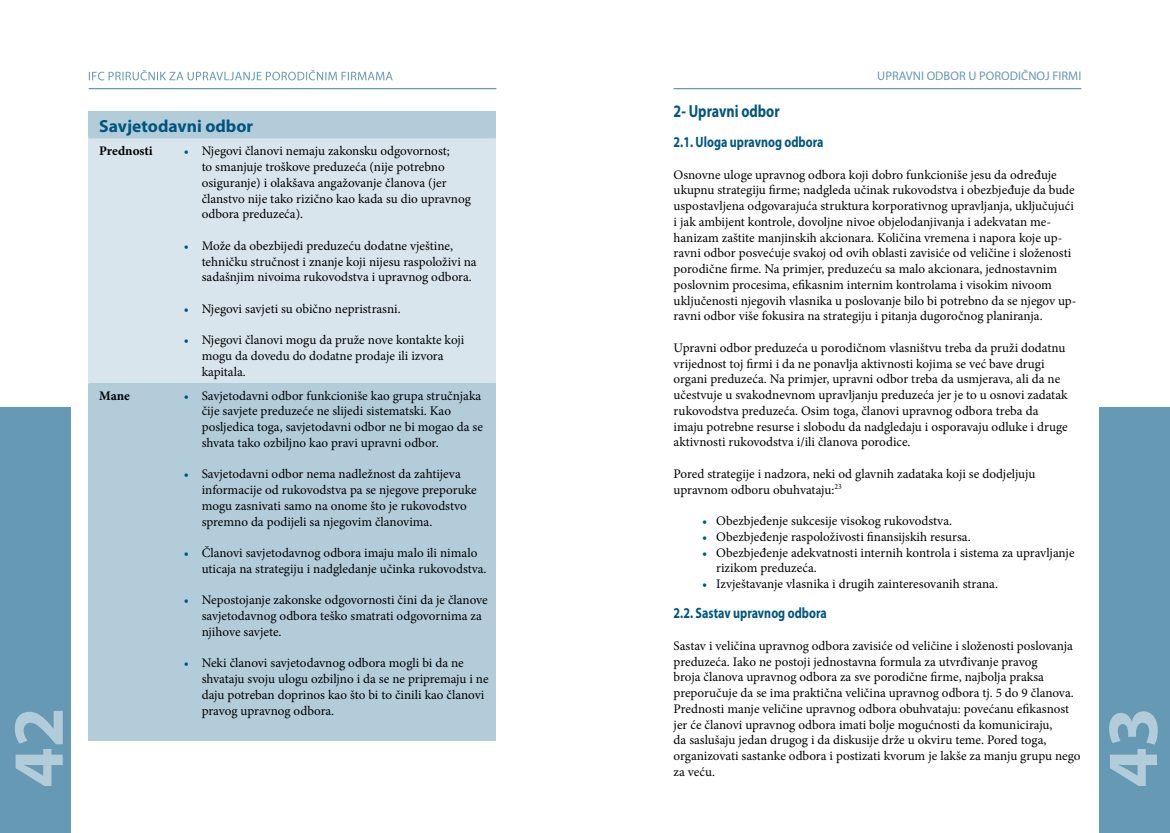
<style>
.page{position:relative;width:1170px;height:833px;background:#fff}
.page>*{position:absolute;margin:0;border:0;box-sizing:border-box;transform-origin:0 0}
.t1{font:700 72.5px "Myriad Pro";color:#b3ccd9}
.t2{font:700 17.5px "Myriad Pro";color:#005580}
.t3{font:700 17.5px "Myriad Pro";color:#005580;scale:.8 1}
.t4{font:700 15px "Myriad Pro";color:#005580;scale:.8 1}
.t5{font:13.12px/15.8px "Minion Pro";color:#000}
.t6{font:700 13.12px "Minion Pro";letter-spacing:-.005em;color:#000}
.t7{font:12.5px "Myriad Pro";color:#6699b3}
.s1{color:#005580}
</style>
<div class="page">
<hr style="left:89px;top:88px;width:407px;height:1px;background:#6699b3">
<svg style="left:89px;top:70px;width:303px;height:10px"></svg>
<div style="left:0;top:407px;width:71px;height:426px;background:#6699b3"></div>
<hr style="left:673px;top:88px;width:408px;height:1px;background:#6699b3">
<div style="left:1098px;top:407px;width:71px;height:426px;background:#6699b3"></div>
<div style="left:89px;top:111px;width:406px;height:630px;background:#b3ccd9"></div>
<div style="left:89px;top:139px;width:406px;height:244px;background:#d9e5ec"></div>
<p class="t7" style="left:877px;top:68px;width:205px">UPRAVNI ODBOR U PORODIČNOJ FIRMI</p>
<h2 class="t3" style="left:673px;top:99px;width:134px">2- Upravni odbor</h2>
<p class="t4" style="left:673px;top:132px;width:189px">2.1. Uloga upravnog odbora</p>
<p class="t5" style="left:673px;top:166px;width:404px">Osnovne uloge upravnog odbora koji dobro funkcioniše jesu da određuje ukupnu strategiju firme; nadgleda učinak rukovodstva i obezbjeđuje da bude uspostavljena odgovarajuća struktura korporativnog upravljanja, uključujući i jak ambijent kontrole, dovoljne nivoe objelodanjivanja i adekvatan me&shy;hanizam zaštite manjinskih akcionara. Količina vremena i napora koje up&shy;ravni odbor posvećuje svakoj od ovih oblasti zavisiće od veličine i složenosti porodične firme. Na primjer, preduzeću sa malo akcionara, jednostavnim poslovnim procesima, efikasnim internim kontrolama i visokim nivoom uključenosti njegovih vlasnika u poslovanje bilo bi potrebno da se njegov up&shy;ravni odbor više fokusira na strategiju i pitanja dugoročnog planiranja.</p>
<p class="t5" style="left:673px;top:340px;width:395px">Upravni odbor preduzeća u porodičnom vlasništvu treba da pruži dodatnu vrijednost toj firmi i da ne ponavlja aktivnosti kojima se već bave drugi organi preduzeća. Na primjer, upravni odbor treba da usmjerava, ali da ne učestvuje u svakodnevnom upravljanju preduzeća jer je to u osnovi zadatak rukovodstva preduzeća. Osim toga, članovi upravnog odbora treba da imaju potrebne resurse i slobodu da nadgledaju i osporavaju odluke i druge aktivnosti rukovodstva i/ili članova porodice.</p>
<p class="t5" style="left:673px;top:466px;width:363px">Pored strategije i nadzora, neki od glavnih zadataka koji se dodjeljuju upravnom odboru obuhvataju:<sup>23</sup></p>
<p class="t5" style="left:702px;top:513px;width:251px"><span class="s1">•</span> Obezbjeđenje sukcesije visokog rukovodstva.</p>
<p class="t5" style="left:702px;top:529px;width:270px"><span class="s1">•</span> Obezbjeđenje raspoloživosti finansijskih resursa.</p>
<p class="t5" style="left:716px;top:544px;width:360px;text-indent:-14px"><span class="s1">•</span> Obezbjeđenje adekvatnosti internih kontrola i sistema za upravljanje rizikom preduzeća.</p>
<p class="t5" style="left:702px;top:576px;width:297px"><span class="s1">•</span> Izvještavanje vlasnika i drugih zainteresovanih strana.</p>
<p class="t4" style="left:673px;top:603px;width:193px">2.2. Sastav upravnog odbora</p>
<p class="t5" style="left:673px;top:638px;width:408px">Sastav i veličina upravnog odbora zavisiće od veličine i složenosti poslovanja preduzeća. Iako ne postoji jednostavna formula za utvrđivanje pravog<br>broja članova upravnog odbora za sve porodične firme, najbolja praksa preporučuje da se ima praktična veličina upravnog odbora tj. 5 do 9 članova.<br>Prednosti manje veličine upravnog odbora obuhvataju: povećanu efikasnost jer će članovi upravnog odbora imati bolje mogućnosti da komuniciraju,<br>da saslušaju jedan drugog i da diskusije drže u okviru teme. Pored toga, organizovati sastanke odbora i postizati kvorum je lakše za manju grupu nego za veću.</p>
<h2 class="t2" style="left:99px;top:114px;width:155px">Savjetodavni odbor</h2>
<p class="t6" style="left:99px;top:142px;width:55px">Prednosti</p>
<p class="t5" style="left:202px;top:143px;width:271px;text-indent:-18px"><span class="s1">•</span> Njegovi članovi nemaju zakonsku odgovornost;<br>to smanjuje troškove preduzeća (nije potrebno osiguranje) i olakšava angažovanje članova (jer članstvo nije tako rizično kao kada su dio upravnog odbora preduzeća).</p>
<p class="t5" style="left:202px;top:238px;width:276px;text-indent:-18px"><span class="s1">•</span> Može da obezbijedi preduzeću dodatne vještine, tehničku stručnost i znanje koji nijesu raspoloživi na sadašnjim nivoima rukovodstva i upravnog odbora.</p>
<p class="t5" style="left:184px;top:301px;width:218px"><span class="s1">•</span> Njegovi savjeti su obično nepristrasni.</p>
<p class="t5" style="left:202px;top:332px;width:264px;text-indent:-18px"><span class="s1">•</span> Njegovi članovi mogu da pruže nove kontakte koji mogu da dovedu do dodatne prodaje ili izvora kapitala.</p>
<p class="t6" style="left:99px;top:386px;width:32px">Mane</p>
<p class="t5" style="left:202px;top:387px;width:283px;text-indent:-18px"><span class="s1">•</span> Savjetodavni odbor funkcioniše kao grupa stručnjaka čije savjete preduzeće ne slijedi sistematski. Kao posljedica toga, savjetodavni odbor ne bi mogao da se shvata tako ozbiljno kao pravi upravni odbor.</p>
<p class="t5" style="left:202px;top:466px;width:276px;text-indent:-18px"><span class="s1">•</span> Savjetodavni odbor nema nadležnost da zahtijeva informacije od rukovodstva pa se njegove preporuke mogu zasnivati samo na onome što je rukovodstvo spremno da podijeli sa njegovim članovima.</p>
<p class="t5" style="left:202px;top:545px;width:286px;text-indent:-18px"><span class="s1">•</span> Članovi savjetodavnog odbora imaju malo ili nimalo uticaja na strategiju i nadgledanje učinka rukovodstva.</p>
<p class="t5" style="left:202px;top:592px;width:287px;text-indent:-18px"><span class="s1">•</span> Nepostojanje zakonske odgovornosti čini da je članove savjetodavnog odbora teško smatrati odgovornima za njihove savjete.</p>
<p class="t5" style="left:202px;top:655px;width:288px;text-indent:-18px"><span class="s1">•</span> Neki članovi savjetodavnog odbora mogli bi da ne shvataju svoju ulogu ozbiljno i da se ne pripremaju i ne daju potreban doprinos kao što bi to činili kao članovi pravog upravnog odbora.</p>
<h1 class="t1" style="left:-9px;top:787px;width:82px;rotate:-90deg">42</h1>
<h1 class="t1" style="left:1085px;top:787px;width:82px;rotate:-90deg">43</h1>
</div>
